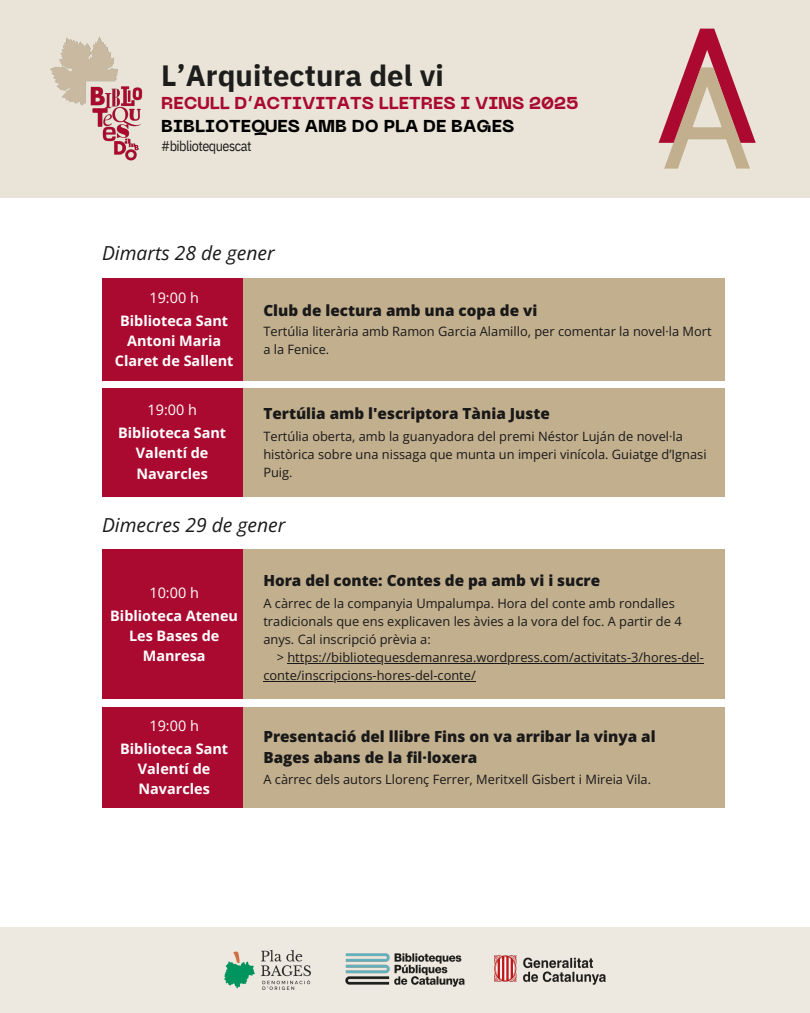
<style>
.page{position:relative;width:810px;height:1013px;background:#fff}
.page>*{position:absolute;margin:0;border:0;box-sizing:border-box;transform-origin:0 0}
.t1{font:700 29.2px "IBM Plex Sans";letter-spacing:.005em;color:#1d1d1b}
.t2{font:italic 19.3px "Open Sans";color:#191919}
.t3{font:800 17.1px/23.5px "PP Neue Machina";color:#aa0a30}
.t4{font:800 15.3px/20.7px "Open Sans";color:#191919}
.t5{font:700 14.4px/20.2px "Open Sans";color:#fff;text-align:center}
.t6{font:14.4px "Open Sans";color:#fff}
.t7{font:14.1px "IBM Plex Sans Cond";letter-spacing:-.035em;color:#1d1d1b}
.t8{font:12.9px/18px "Open Sans";color:#191919}
.s1{color:#000}
</style>
<div class="page">
<div style="left:0;top:926px;width:810px;height:86px;background:#eee9e0"></div>
<img style="left:345px;top:953px;width:120px;height:34px">
<img style="left:494px;top:955px;width:112px;height:30px">
<img style="left:224px;top:950px;width:87px;height:40px">
<div style="left:0;top:0;width:810px;height:197px;background:#eae4d8"></div>
<svg style="left:659px;top:29px;width:97px;height:140px"></svg>
<img style="left:50px;top:37px;width:93px;height:124px">
<div style="left:242px;top:278px;width:483px;height:102px;background:#c2af8e"></div>
<div style="left:102px;top:278px;width:140px;height:102px;background:#aa0a30"></div>
<div style="left:242px;top:388px;width:483px;height:109px;background:#c2af8e"></div>
<div style="left:102px;top:388px;width:140px;height:109px;background:#aa0a30"></div>
<div style="left:242px;top:549px;width:483px;height:150px;background:#c2af8e"></div>
<div style="left:102px;top:549px;width:140px;height:150px;background:#aa0a30"></div>
<hr style="left:287px;top:663px;width:417px;height:1px;background:#191919">
<hr style="left:263px;top:681px;width:213px;height:1px;background:#191919">
<div style="left:242px;top:707px;width:483px;height:100px;background:#c2af8e"></div>
<div style="left:102px;top:707px;width:140px;height:100px;background:#aa0a30"></div>
<p class="t1" style="left:161px;top:56px;width:284px">L’Arquitectura del vi</p>
<h1 class="t3" style="left:161px;top:92px;width:419px">RECULL D’ACTIVITATS LLETRES I VINS 2025<br><span class="s1">BIBLIOTEQUES AMB DO PLA DE BAGES</span></h1>
<h3 class="t7" style="left:161px;top:137px;width:92px">#bibliotequescat</h3>
<h5 class="t2" style="left:102px;top:240px;width:174px">Dimarts 28 de gener</h5>
<p class="t4" style="left:263px;top:299px;width:276px">Club de lectura amb una copa de vi</p>
<h5 class="t6" style="left:149px;top:288px;width:51px">19:00 h</h5>
<h4 class="t5" style="left:115px;top:310px;width:120px">Biblioteca Sant<br>Antoni Maria<br>Claret de Sallent</h4>
<p class="t8" style="left:263px;top:322px;width:450px">Tertúlia literària amb Ramon Garcia Alamillo, per comentar la novel·la Mort a la Fenice.</p>
<h5 class="t6" style="left:148px;top:400px;width:51px">19:00 h</h5>
<p class="t4" style="left:263px;top:403px;width:288px">Tertúlia amb l'escriptora Tània Juste</p>
<h4 class="t5" style="left:118px;top:422px;width:110px">Biblioteca Sant<br>Valentí de<br>Navarcles</h4>
<p class="t8" style="left:263px;top:427px;width:445px">Tertúlia oberta, amb la guanyadora del premi Néstor Luján de novel·la històrica sobre una nissaga que munta un imperi vinícola. Guiatge d’Ignasi<br>Puig.</p>
<h5 class="t2" style="left:102px;top:511px;width:185px">Dimecres 29 de gener</h5>
<p class="t4" style="left:263px;top:570px;width:338px">Hora del conte: Contes de pa amb vi i sucre</p>
<p class="t6" style="left:149px;top:583px;width:51px">10:00 h</p>
<h5 class="t5" style="left:110px;top:605px;width:129px">Biblioteca Ateneu<br>Les Bases de<br>Manresa</h5>
<h4 class="t8" style="left:263px;top:594px;width:420px">A càrrec de la companyia Umpalumpa. Hora del conte amb rondalles tradicionals que ens explicaven les àvies a la vora del foc. A partir de 4 anys. Cal inscripció prèvia a:</h4>
<p class="t8" style="left:277px;top:648px;width:429px">&gt; https://bibliotequesdemanresa.wordpress.com/activitats-3/hores-del-</p>
<p class="t8" style="left:263px;top:666px;width:214px">conte/inscripcions-hores-del-conte/</p>
<p class="t6" style="left:149px;top:716px;width:51px">19:00 h</p>
<p class="t5" style="left:120px;top:738px;width:110px">Biblioteca Sant<br>Valentí de<br>Navarcles</p>
<h4 class="t4" style="left:263px;top:725px;width:394px">Presentació del llibre Fins on va arribar la vinya al<br>Bages abans de la fil·loxera</h4>
<p class="t8" style="left:263px;top:769px;width:389px">A càrrec dels autors Llorenç Ferrer, Meritxell Gisbert i Mireia Vila.</p>
</div>
